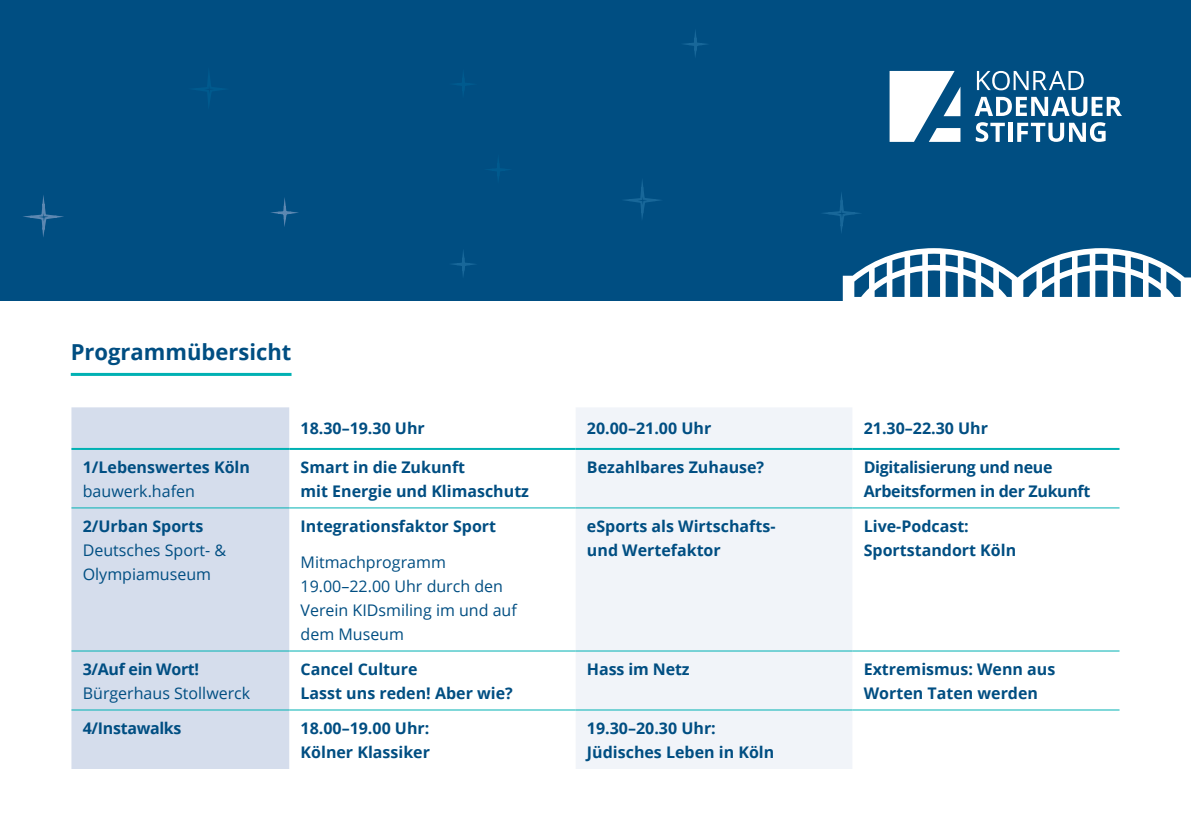
<style>
.page{position:relative;width:1191px;height:840px;background:#fff}
.page>*{position:absolute;margin:0;border:0;box-sizing:border-box;transform-origin:0 0}
.t1{font:700 22px "Open Sans";color:#004e82}
.Fließtext{font:700 16px/24px "Open Sans";color:#004e82}
.Fließtext-2{font:16px/24px "Open Sans";color:#004e82}
.Fließtext-3{font:700 16px/24px "Open Sans";letter-spacing:-.02em;color:#004e82}
</style>
<div class="page">
<div style="left:0;top:0;width:1191px;height:300px;background:#004e82"></div>
<svg style="left:195px;top:75px;width:28px;height:29px"></svg>
<svg style="left:23px;top:201px;width:41px;height:36px"></svg>
<svg style="left:452px;top:35px;width:255px;height:241px"></svg>
<svg style="left:271px;top:204px;width:28px;height:23px"></svg>
<hr style="left:71px;top:373px;width:220px;height:3px;background:#00b1b3">
<div style="left:71px;top:407px;width:218px;height:361px;background:#d5ddec"></div>
<div style="left:575px;top:408px;width:277px;height:360px;background:#f1f4f9"></div>
<hr style="left:71px;top:447px;width:218px;height:2px;background:#00b1b3">
<hr style="left:289px;top:447px;width:286px;height:2px;background:#00b1b3">
<hr style="left:575px;top:447px;width:277px;height:2px;background:#00b1b3">
<hr style="left:852px;top:447px;width:267px;height:2px;background:#00b1b3">
<hr style="left:71px;top:507px;width:218px;height:1px;background:#00b1b3">
<hr style="left:289px;top:507px;width:286px;height:1px;background:#00b1b3">
<hr style="left:575px;top:507px;width:277px;height:1px;background:#00b1b3">
<hr style="left:852px;top:507px;width:267px;height:1px;background:#00b1b3">
<hr style="left:71px;top:650px;width:218px;height:1px;background:#00b1b3">
<hr style="left:289px;top:650px;width:286px;height:1px;background:#00b1b3">
<hr style="left:575px;top:650px;width:277px;height:1px;background:#00b1b3">
<hr style="left:852px;top:650px;width:267px;height:1px;background:#00b1b3">
<hr style="left:71px;top:709px;width:218px;height:1px;background:#00b1b3">
<hr style="left:289px;top:709px;width:286px;height:1px;background:#00b1b3">
<hr style="left:575px;top:709px;width:277px;height:1px;background:#00b1b3">
<hr style="left:852px;top:709px;width:267px;height:1px;background:#00b1b3">
<svg style="left:812px;top:70px;width:379px;height:231px"></svg>
<h2 class="t1" style="left:71px;top:336px;width:222px">Programmübersicht</h2>
<p class="Fließtext" style="left:83px;top:454px;width:169px">1/Lebenswertes Köln</p>
<p class="Fließtext-2" style="left:83px;top:478px;width:114px">bauwerk.hafen</p>
<p class="Fließtext" style="left:83px;top:513px;width:122px">2/Urban Sports</p>
<p class="Fließtext-2" style="left:83px;top:537px;width:145px">Deutsches Sport- &amp;<br>Olympiamuseum</p>
<p class="Fließtext-3" style="left:83px;top:656px;width:118px">3/Auf ein Wort!</p>
<p class="Fließtext-2" style="left:83px;top:680px;width:169px">Bürgerhaus Stollwerck</p>
<p class="Fließtext" style="left:300px;top:416px;width:126px">18.30–19.30 Uhr</p>
<p class="Fließtext" style="left:587px;top:416px;width:126px">20.00–21.00 Uhr</p>
<p class="Fließtext" style="left:863px;top:416px;width:126px">21.30–22.30 Uhr</p>
<p class="Fließtext" style="left:300px;top:454px;width:230px">Smart in die Zukunft<br>mit Energie und Klimaschutz</p>
<p class="Fließtext" style="left:587px;top:454px;width:179px">Bezahlbares Zuhause?</p>
<p class="Fließtext-3" style="left:863px;top:454px;width:228px">Digitalisierung und neue<br>Arbeitsformen in der Zukunft</p>
<p class="Fließtext" style="left:300px;top:513px;width:197px">Integrationsfaktor Sport</p>
<p class="Fließtext-2" style="left:300px;top:549px;width:218px">Mitmachprogramm<br>19.00–22.00 Uhr durch den<br>Verein KIDsmiling im und auf dem Museum</p>
<p class="Fließtext" style="left:300px;top:656px;width:118px">Cancel Culture</p>
<p class="Fließtext" style="left:300px;top:680px;width:214px">Lasst uns reden! Aber wie?</p>
<p class="Fließtext" style="left:587px;top:513px;width:190px">eSports als Wirtschafts&shy;und Wertefaktor</p>
<p class="Fließtext" style="left:863px;top:513px;width:107px">Live-Podcast:</p>
<p class="Fließtext" style="left:863px;top:537px;width:154px">Sportstandort Köln</p>
<p class="Fließtext" style="left:587px;top:656px;width:104px">Hass im Netz</p>
<p class="Fließtext" style="left:863px;top:656px;width:193px">Extremismus: Wenn aus<br>Worten Taten werden</p>
<p class="Fließtext-3" style="left:83px;top:715px;width:100px">4/Instawalks</p>
<p class="Fließtext" style="left:300px;top:715px;width:131px">18.00–19.00 Uhr:<br>Kölner Klassiker</p>
<p class="Fließtext" style="left:587px;top:715px;width:189px">19.30–20.30 Uhr:<br>Jüdisches Leben in Köln</p>
</div>
